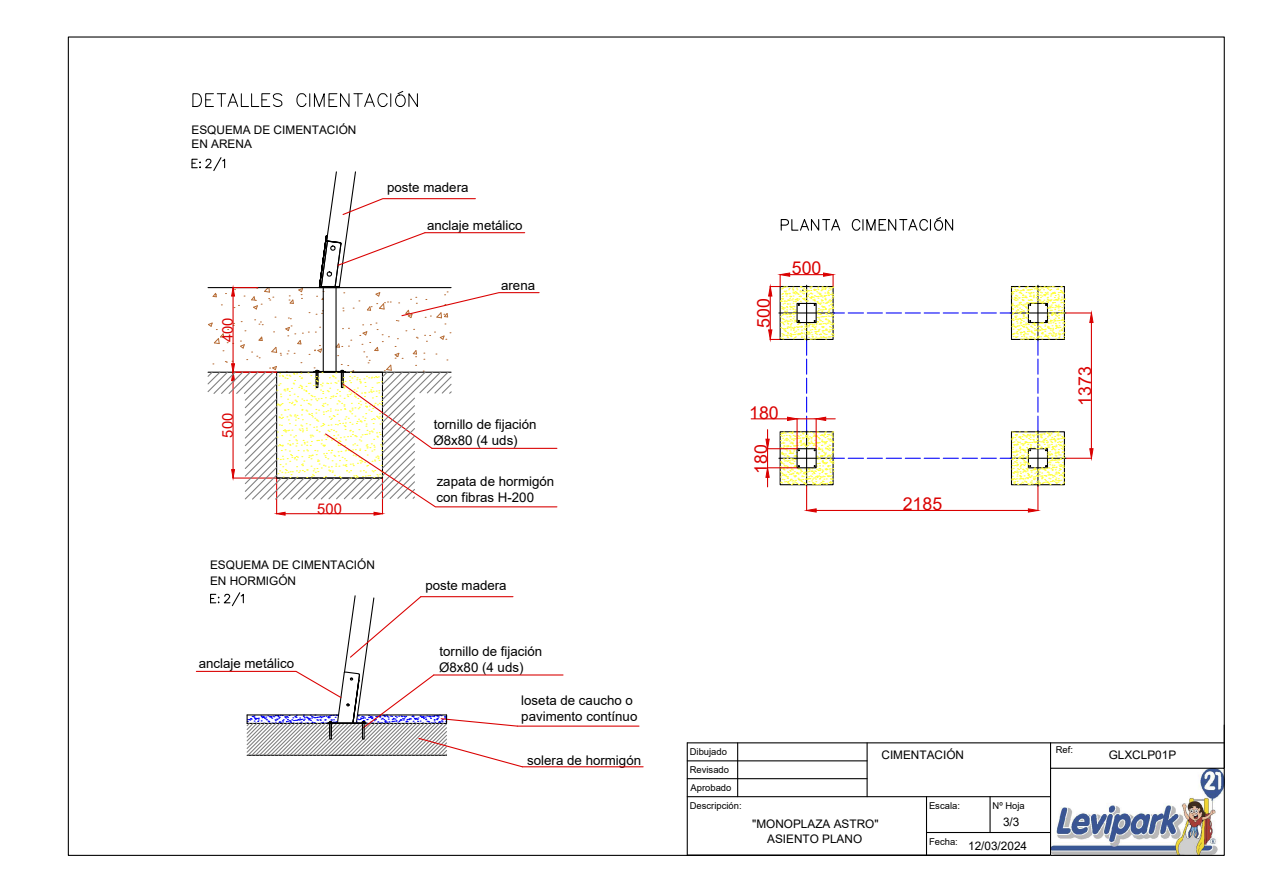
<style>
.page{position:relative;width:1263px;height:893px;background:#fff}
.page>*{position:absolute;margin:0;border:0;box-sizing:border-box;transform-origin:0 0}
.t1{font:17.7px "Arial";color:#da0000}
.t2{font:14.85px "Arial";color:#da0000}
.t3{font:13.35px/15.9px "Arial";color:#000}
.t4{font:11.85px/14.1px "Arial";color:#000}
.t5{font:9.45px/18px "Arial";color:#000}
</style>
<div class="page">
<hr style="left:522px;top:766px;width:121px;height:1px;background:#da0000">
<hr style="left:517px;top:726px;width:122px;height:1px;background:#da0000">
<hr style="left:434px;top:674px;width:129px;height:1px;background:#da0000">
<svg style="left:195px;top:592px;width:329px;height:176px"></svg>
<svg style="left:191px;top:91px;width:367px;height:425px"></svg>
<svg style="left:780px;top:219px;width:61px;height:12px"></svg>
<svg style="left:851px;top:217px;width:103px;height:14px"></svg>
<hr style="left:751px;top:418px;width:36px;height:1px;background:#da0000">
<svg style="left:765px;top:272px;width:329px;height:241px"></svg>
<hr style="left:687px;top:742px;width:537px;height:1px;background:#000">
<hr style="left:687px;top:760px;width:180px;height:1px;background:#000">
<hr style="left:687px;top:778px;width:180px;height:1px;background:#000">
<hr style="left:687px;top:796px;width:363px;height:1px;background:#000">
<hr style="left:926px;top:832px;width:124px;height:1px;background:#000">
<hr style="left:1224px;top:725px;width:1px;height:130px;background:#000">
<hr style="left:687px;top:743px;width:1px;height:112px;background:#000">
<hr style="left:926px;top:797px;width:1px;height:58px;background:#000">
<hr style="left:989px;top:797px;width:1px;height:35px;background:#000">
<hr style="left:737px;top:743px;width:1px;height:54px;background:#000">
<hr style="left:866px;top:743px;width:2px;height:54px;background:#000">
<hr style="left:1050px;top:743px;width:1px;height:112px;background:#000">
<hr style="left:687px;top:855px;width:537px;height:1px;background:#000">
<img style="left:1052px;top:770px;width:171px;height:84px">
<div style="left:1050px;top:768px;width:175px;height:88px;border:1px solid #000"></div>
<p class="t4" style="left:191px;top:122px;width:166px">ESQUEMA DE CIMENTACIÓN<br>EN ARENA</p>
<p class="t2" style="left:217px;top:342px;width:26px;rotate:-90deg">400</p>
<p class="t3" style="left:387px;top:179px;width:83px">poste madera</p>
<p class="t3" style="left:427px;top:217px;width:97px">anclaje metálico</p>
<p class="t3" style="left:501px;top:277px;width:36px">arena</p>
<p class="t2" style="left:217px;top:438px;width:26px;rotate:-90deg">500</p>
<p class="t2" style="left:317px;top:498px;width:26px">500</p>
<p class="t4" style="left:210px;top:556px;width:166px;line-height:16.4px">ESQUEMA DE CIMENTACIÓN<br>EN HORMIGÓN</p>
<p class="t3" style="left:199px;top:656px;width:97px">anclaje metálico</p>
<p class="t3" style="left:433px;top:416px;width:105px;line-height:16.4px">tornillo de fijación<br>Ø8x80 (4 uds)</p>
<p class="t3" style="left:436px;top:473px;width:119px">zapata de hormigón con fibras H-200</p>
<p class="t3" style="left:425px;top:577px;width:83px">poste madera</p>
<p class="t3" style="left:439px;top:643px;width:105px">tornillo de fijación<br>Ø8x80 (4 uds)</p>
<p class="t3" style="left:521px;top:692px;width:118px">loseta de caucho o pavimento contínuo</p>
<p class="t3" style="left:527px;top:752px;width:115px">solera de hormigón</p>
<h1 class="t1" style="left:751px;top:328px;width:31px;rotate:-90deg">500</h1>
<h1 class="t1" style="left:792px;top:256px;width:31px">500</h1>
<h1 class="t1" style="left:749px;top:400px;width:31px">180</h1>
<h1 class="t1" style="left:749px;top:474px;width:31px;rotate:-90deg">180</h1>
<h1 class="t1" style="left:903px;top:492px;width:41px">2185</h1>
<h1 class="t1" style="left:1073px;top:406px;width:41px;rotate:-90deg">1373</h1>
<p class="t5" style="left:690px;top:742px;width:53px">Dibujado<br>Revisado<br>Aprobado<br>Descripción:</p>
<p class="t4" style="left:881px;top:748px;width:84px">CIMENTACIÓN</p>
<p class="t5" style="left:929px;top:796px;width:32px">Escala:</p>
<p class="t5" style="left:992px;top:796px;width:34px">Nº Hoja</p>
<p class="t5" style="left:929px;top:832px;width:30px">Fecha:</p>
<p class="t4" style="left:752px;top:816px;width:128px">"MONOPLAZA ASTRO"</p>
<p class="t4" style="left:1003px;top:814px;width:18px">3/3</p>
<p class="t4" style="left:767px;top:832px;width:97px">ASIENTO PLANO</p>
<p class="t4" style="left:968px;top:839px;width:60px">12/03/2024</p>
<p class="t5" style="left:1056px;top:741px;width:19px">Ref:</p>
<p class="t4" style="left:1109px;top:747px;width:69px">GLXCLP01P</p>
</div>
